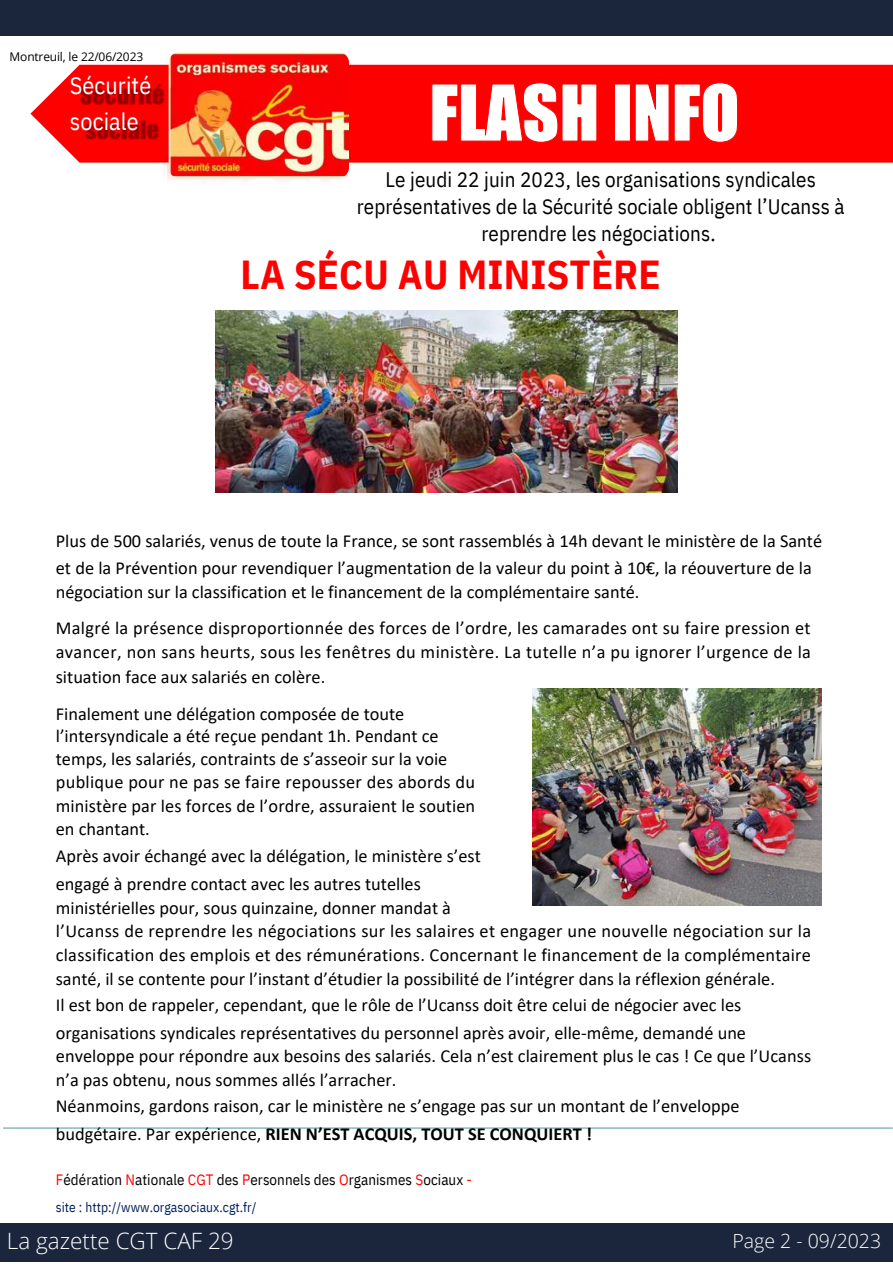
<style>
.page{position:relative;width:893px;height:1264px;background:#fff}
.page>*{position:absolute;margin:0;border:0;box-sizing:border-box;transform-origin:0 0}
.t1{font:700 40.5px "IBM Plex Sans Cond";letter-spacing:.005em;color:#f00}
.t2{font:24px/35.7px "IBM Plex Sans Cond";letter-spacing:.005em;color:#fff}
.t3{font:300 22.5px "Open Sans";color:#fff}
.t4{font:21px/27px "IBM Plex Sans Cond";letter-spacing:.005em;color:#000;text-align:center}
.t5{font:300 19.5px "Open Sans";color:#fff}
.t6{font:18.3px/23px "Calibri";color:#000}
.t7{font:18.3px/36.3px "Calibri";letter-spacing:.02em;color:#000}
.t8{font:15px "IBM Plex Sans Cond";letter-spacing:.005em;color:#000}
.t9{font:13.5px "IBM Plex Sans Cond";letter-spacing:.005em;color:#001f5f}
.t10{font:12px "Open Sans";letter-spacing:-.01em;color:#000}
.s1{font-weight:700}
.s2{color:#f00}
</style>
<div class="page">
<svg style="left:30px;top:65px;width:862px;height:98px;background:#fe1111"></svg>
<img style="left:158px;top:145px;width:195px;height:36px">
<img style="left:169px;top:52px;width:179px;height:126px;border-radius:11px">
<hr style="left:3px;top:1127px;width:889px;height:1px;background:#30859c">
<svg style="left:431px;top:82px;width:309px;height:65px"></svg>
<img style="left:69px;top:79px;width:105px;height:70px">
<img style="left:215px;top:310px;width:462px;height:183px">
<img style="left:532px;top:688px;width:289px;height:217px">
<div style="left:0;top:1223px;width:892px;height:38px;background:#1b253c"></div>
<div style="left:0;top:0;width:892px;height:36px;background:#1b253c"></div>
<p class="t10" style="left:10px;top:48px;width:135px">Montreuil, le 22/06/2023</p>
<h2 class="t2" style="left:70px;top:67px;width:83px">Sécurité sociale</h2>
<p class="t4" style="left:357px;top:165px;width:489px">Le jeudi 22 juin 2023, les organisations syndicales représentatives de la Sécurité sociale obligent l’Ucanss à reprendre les négociations.</p>
<h1 class="t1" style="left:240px;top:248px;width:421px">LA SÉCU AU MINISTÈRE</h1>
<p class="t6" style="left:56px;top:528px;width:767px;line-height:27.5px">Plus de 500 salariés, venus de toute la France, se sont rassemblés à 14h devant le ministère de la Santé et de la Prévention pour revendiquer l’augmentation de la valeur du point à 10€, la réouverture de la</p>
<p class="t7" style="left:56px;top:575px;width:756px">négociation sur la classification et le financement de la complémentaire santé.<br>Malgré la présence disproportionnée des forces de l’ordre, les camarades ont su faire pression et</p>
<p class="t7" style="left:56px;top:641px;width:756px;line-height:25px">avancer, non sans heurts, sous les fenêtres du ministère. La tutelle n’a pu ignorer l’urgence de la situation face aux salariés en colère.</p>
<p class="t6" style="left:56px;top:703px;width:421px">Finalement une délégation composée de toute l’intersyndicale a été reçue pendant 1h. Pendant ce temps, les salariés, contraints de s’asseoir sur la voie publique pour ne pas se faire repousser des abords du ministère par les forces de l’ordre, assuraient le soutien en chantant.</p>
<p class="t6" style="left:56px;top:844px;width:426px;line-height:27.5px">Après avoir échangé avec la délégation, le ministère s’est engagé à prendre contact avec les autres tutelles</p>
<p class="t6" style="left:56px;top:897px;width:756px;line-height:23.7px">ministérielles pour, sous quinzaine, donner mandat à<br>l’Ucanss de reprendre les négociations sur les salaires et engager une nouvelle négociation sur la classification des emplois et des rémunérations. Concernant le financement de la complémentaire santé, il se contente pour l’instant d’étudier la possibilité de l’intégrer dans la réflexion générale.</p>
<p class="t6" style="left:56px;top:992px;width:691px;line-height:27.5px">Il est bon de rappeler, cependant, que le rôle de l’Ucanss doit être celui de négocier avec les organisations syndicales représentatives du personnel après avoir, elle-même, demandé une</p>
<p class="t6" style="left:56px;top:1045px;width:756px;line-height:23.7px">enveloppe pour répondre aux besoins des salariés. Cela n’est clairement plus le cas ! Ce que l’Ucanss n’a pas obtenu, nous sommes allés l’arracher.</p>
<p class="t6" style="left:56px;top:1094px;width:685px;line-height:27.5px">Néanmoins, gardons raison, car le ministère ne s’engage pas sur un montant de l’enveloppe budgétaire. Par expérience, <span class="s1">RIEN N’EST ACQUIS, TOUT SE CONQUIERT !</span></p>
<p class="t8" style="left:56px;top:1169px;width:417px"><span class="s2">F</span>édération <span class="s2">N</span>ationale <span class="s2">CGT</span> des <span class="s2">P</span>ersonnels des <span class="s2">O</span>rganismes <span class="s2">S</span>ociaux <span class="s2">-</span></p>
<p class="t9" style="left:56px;top:1197px;width:202px">site : http://www.orgasociaux.cgt.fr/</p>
<p class="t3" style="left:7px;top:1224px;width:228px">La gazette CGT CAF 29</p>
<p class="t5" style="left:732px;top:1226px;width:150px">Page 2 - 09/2023</p>
</div>
